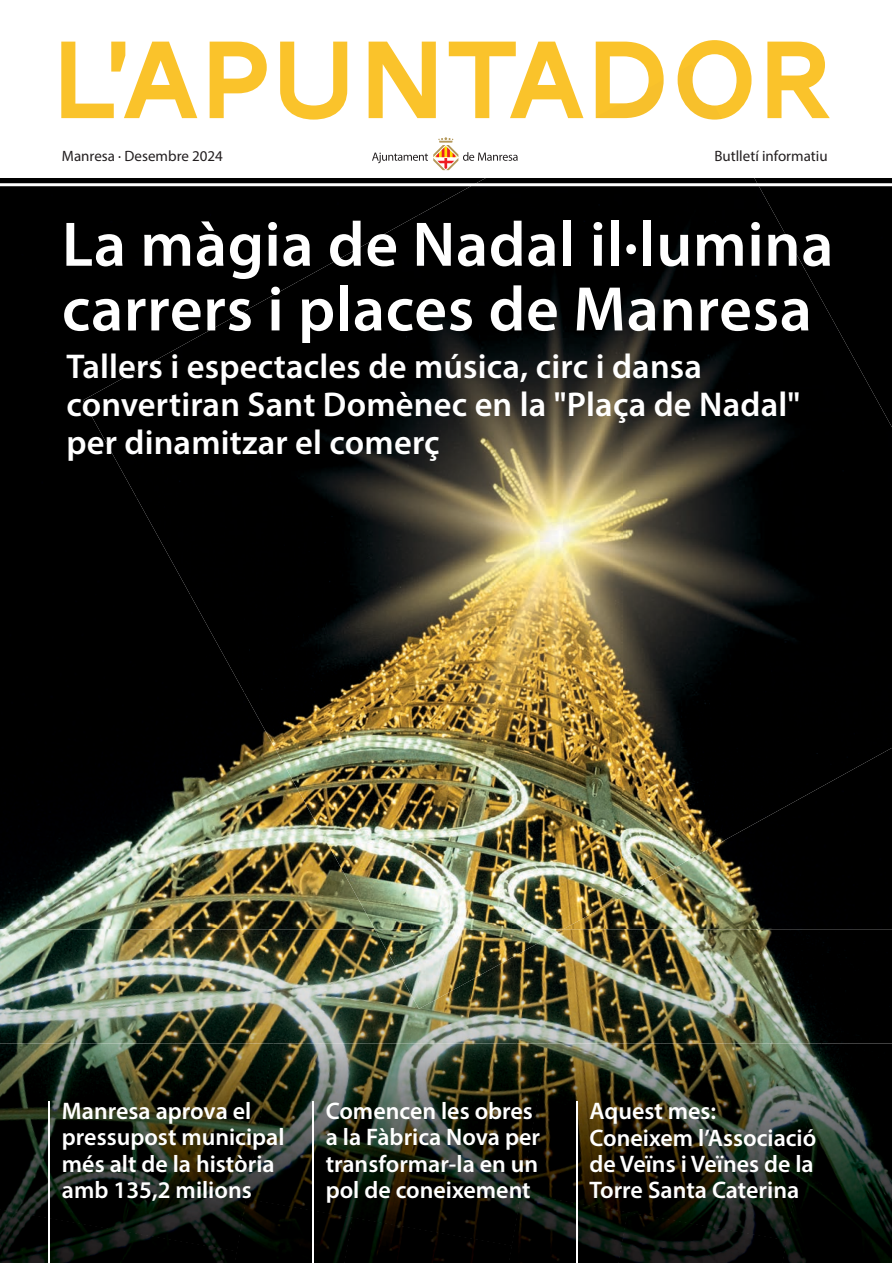
<style>
.page{position:relative;width:892px;height:1263px;background:#fff}
.page>*{position:absolute;margin:0;border:0;box-sizing:border-box;transform-origin:0 0}
.t1{font:600 63.45px/64.7px "Myriad Pro";letter-spacing:.01em;color:#fff}
.t2{font:600 34.5px/38.2px "Myriad Pro";letter-spacing:.005em;color:#fff}
.t3{font:600 24px/26.2px "Myriad Pro";color:#fff}
.t4{font:15px "Myriad Pro";color:#231f20}
</style>
<div class="page">
<img style="left:0;top:178px;width:891px;height:751px">
<img style="left:298px;top:215px;width:324px;height:714px">
<img style="left:621px;top:178px;width:55px;height:719px">
<img style="left:676px;top:178px;width:108px;height:689px">
<img style="left:244px;top:281px;width:55px;height:511px">
<div style="left:783px;top:317px;width:108px;height:490px;background:#000"></div>
<div style="left:190px;top:311px;width:55px;height:383px;background:#000"></div>
<div style="left:136px;top:340px;width:55px;height:256px;background:#000"></div>
<div style="left:83px;top:370px;width:54px;height:129px;background:#000"></div>
<div style="left:783px;top:231px;width:48px;height:87px;background:#000"></div>
<div style="left:416px;top:178px;width:206px;height:38px;background:#000"></div>
<img style="left:534px;top:929px;width:357px;height:114px">
<img style="left:268px;top:929px;width:140px;height:114px">
<img style="left:474px;top:1009px;width:60px;height:34px">
<img style="left:0;top:929px;width:268px;height:114px">
<img style="left:408px;top:1009px;width:66px;height:34px">
<img style="left:516px;top:1026px;width:100px;height:17px">
<img style="left:248px;top:1033px;width:60px;height:10px">
<img style="left:375px;top:929px;width:188px;height:80px">
<img style="left:548px;top:1043px;width:234px;height:169px">
<img style="left:782px;top:1043px;width:109px;height:220px">
<img style="left:274px;top:1043px;width:274px;height:174px">
<img style="left:0;top:1043px;width:274px;height:166px">
<img style="left:508px;top:1193px;width:119px;height:70px">
<img style="left:618px;top:1212px;width:168px;height:51px">
<img style="left:234px;top:1198px;width:119px;height:65px">
<img style="left:344px;top:1217px;width:168px;height:46px">
<img style="left:0;top:1209px;width:237px;height:54px">
<svg style="left:61px;top:40px;width:769px;height:131px"></svg>
<hr style="left:203px;top:0;width:4px;height:178px;background:#fff">
<hr style="left:0;top:183px;width:891px;height:3px;background:#fff">
<svg style="left:372px;top:137px;width:145px;height:33px"></svg>
<hr style="left:48px;top:1101px;width:2px;height:162px;background:#fff">
<hr style="left:312px;top:1101px;width:2px;height:162px;background:#fff">
<hr style="left:575px;top:1101px;width:2px;height:162px;background:#fff">
<p class="t4" style="left:62px;top:146px;width:162px">Manresa · Desembre 2024</p>
<p class="t4" style="left:714px;top:146px;width:115px">Butlletí informatiu</p>
<h1 class="t1" style="left:62px;top:210px;width:773px">La màgia de Nadal il·lumina carrers i places de Manresa</h1>
<h2 class="t2" style="left:66px;top:346px;width:735px">Tallers i espectacles de música, circ i dansa convertiran Sant Domènec en la "Plaça de Nadal" per dinamitzar el comerç</h2>
<p class="t3" style="left:62px;top:1097px;width:224px">Manresa aprova el pressupost municipal més alt de la història amb 135,2 milions</p>
<p class="t3" style="left:326px;top:1097px;width:216px">Comencen les obres a la Fàbrica Nova per transformar-la en un pol de coneixement</p>
<p class="t3" style="left:589px;top:1097px;width:228px">Aquest mes:<br>Coneixem l’Associació de Veïns i Veïnes de la<br>Torre Santa Caterina</p>
</div>
